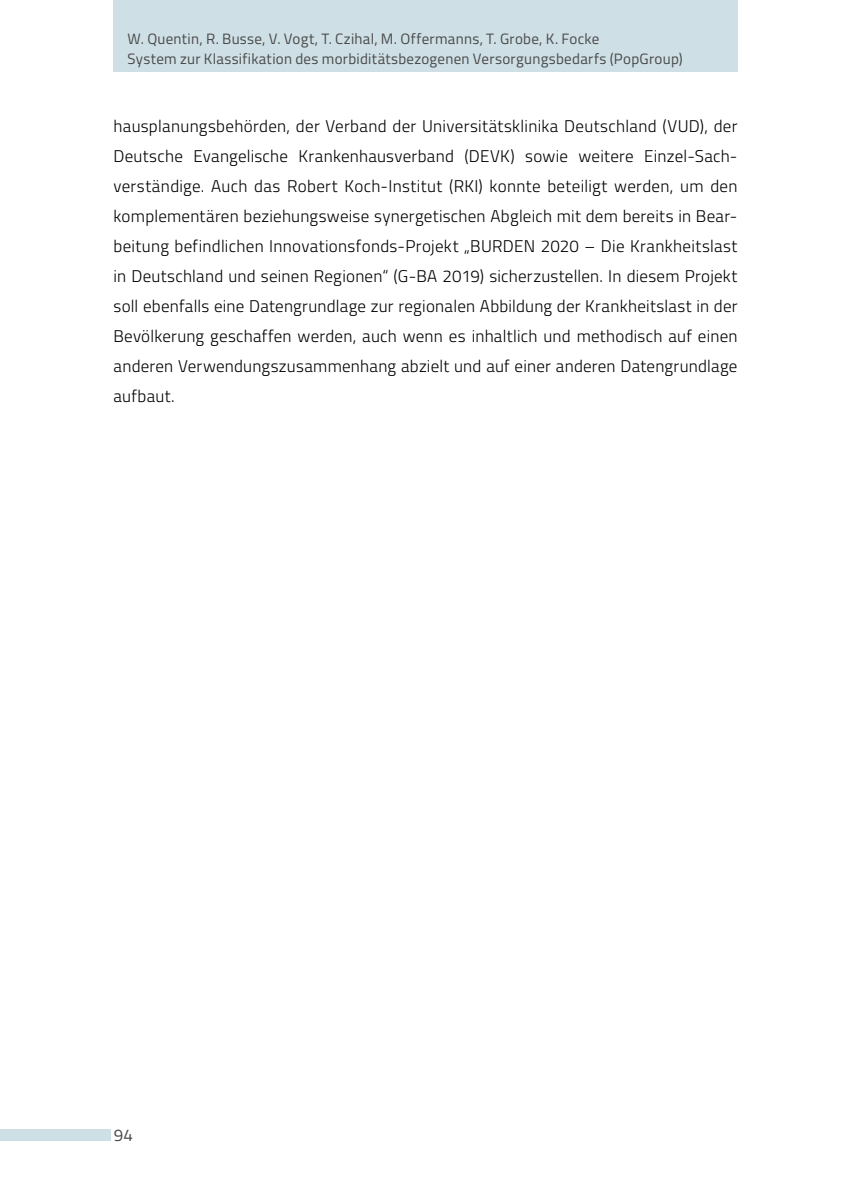
<style>
.page{position:relative;width:851px;height:1191px;background:#fff}
.page>*{position:absolute;margin:0;border:0;box-sizing:border-box;transform-origin:0 0}
.t1{font:300 17px/30px "Titillium";letter-spacing:.015em;color:#000}
.t2{font:17px "Titillium";color:#4a4a49}
.t3{font:15px/20px "Titillium";letter-spacing:.015em;color:#4a4a49}
</style>
<div class="page">
<div style="left:113px;top:0;width:624px;height:71px;background:#cedfe6"></div>
<div style="left:0;top:1129px;width:111px;height:11px;background:#cedfe6"></div>
<p class="t3" style="left:128px;top:28px;width:556px">W. Quentin, R. Busse, V. Vogt, T. Czihal, M. Offermanns, T. Grobe, K. Focke<br>System zur Klassifikation des morbiditätsbezogenen Versorgungsbedarfs (PopGroup)</p>
<p class="t1" style="left:113px;top:110px;width:625px">hausplanungsbehörden, der Verband der Universitätsklinika Deutschland (VUD), der Deutsche Evangelische Krankenhausverband (DEVK) sowie weitere Einzel-Sach&shy;verständige. Auch das Robert Koch-Institut (RKI) konnte beteiligt werden, um den komplementären beziehungsweise synergetischen Abgleich mit dem bereits in Bear&shy;beitung befindlichen Innovationsfonds-Projekt „BURDEN 2020 – Die Krankheitslast in Deutschland und seinen Regionen“ (G-BA 2019) sicherzustellen. In diesem Projekt soll ebenfalls eine Datengrundlage zur regionalen Abbildung der Krankheitslast in der Bevölkerung geschaffen werden, auch wenn es inhaltlich und methodisch auf einen anderen Verwendungszusammenhang abzielt und auf einer anderen Datengrundlage aufbaut.</p>
<p class="t2" style="left:114px;top:1122px;width:21px">94</p>
</div>
